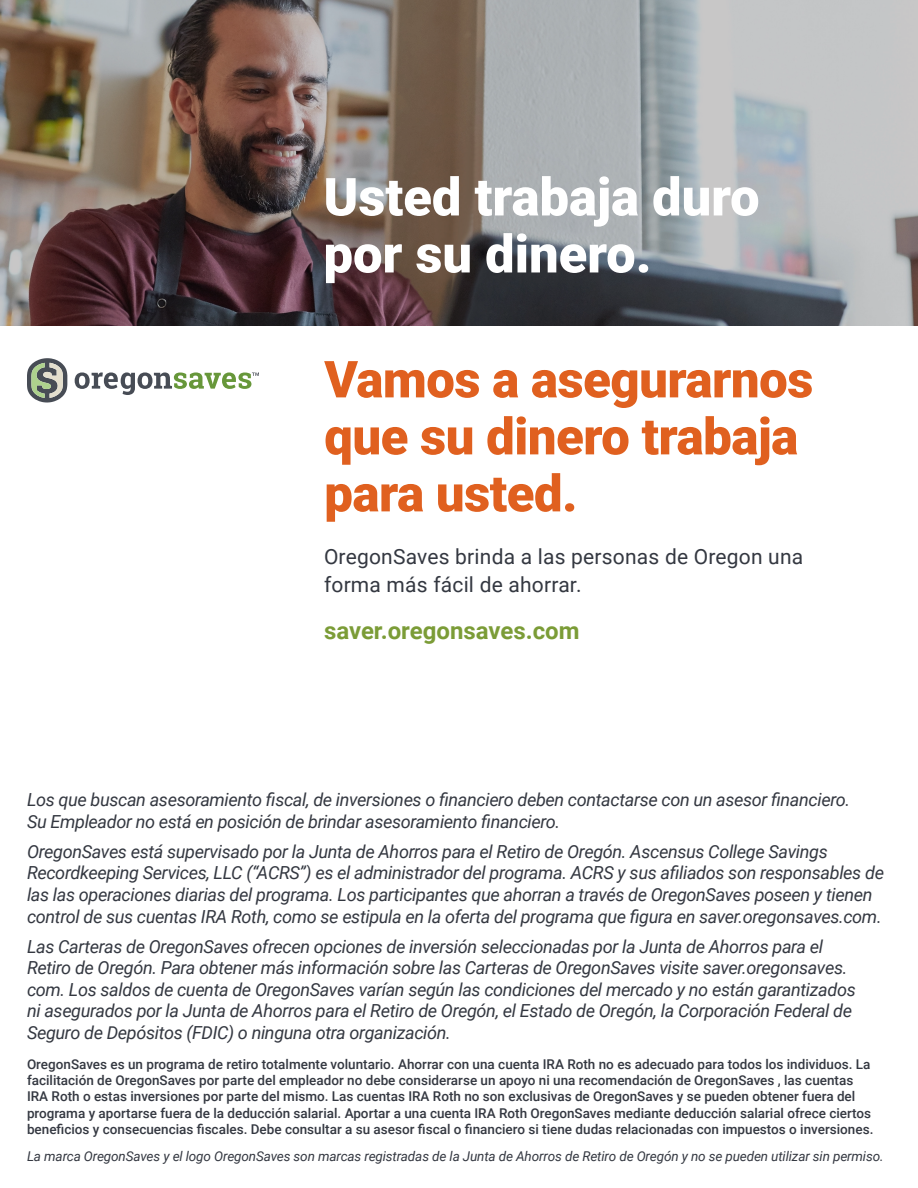
<style>
.page{position:relative;width:918px;height:1188px;background:#fff}
.page>*{position:absolute;margin:0;border:0;box-sizing:border-box;transform-origin:0 0}
.t1{font:900 52.5px/57px "Roboto";color:#fff}
.t2{font:900 51px "Roboto";letter-spacing:-.01em;color:#e0601f}
.t3{font:700 24px "Roboto";color:#7b9c37}
.t4{font:21px/28.5px "Roboto";letter-spacing:.01em;color:#343841}
.t5{font:italic 18px/21.6px "Roboto";letter-spacing:-.02em;color:#343841}
.t6{font:500 13.5px/16.2px "Roboto";color:#343841}
.t7{font:italic 13.5px "Roboto";letter-spacing:-.01em;color:#343841}
</style>
<div class="page">
<img style="left:0;top:0;width:918px;height:326px">
<svg style="left:27px;top:358px;width:40px;height:45px;background:#929a91"></svg>
<svg style="left:75px;top:372px;width:184px;height:23px"></svg>
<p class="t1" style="left:324px;top:166px;width:438px">Usted trabaja duro por su dinero.</p>
<p class="t2" style="left:324px;top:344px;width:491px">Vamos a asegurarnos</p>
<p class="t2" style="left:324px;top:401px;width:476px">que su dinero trabaja</p>
<p class="t2" style="left:324px;top:458px;width:255px">para usted.</p>
<p class="t4" style="left:324px;top:541px;width:481px">OregonSaves brinda a las personas de Oregon una forma más fácil de ahorrar.</p>
<p class="t3" style="left:324px;top:613px;width:257px">saver.oregonsaves.com</p>
<p class="t5" style="left:27px;top:788px;width:825px">Los que buscan asesoramiento fiscal, de inversiones o financiero deben contactarse con un asesor financiero.</p>
<p class="t5" style="left:27px;top:810px;width:535px">Su Empleador no está en posición de brindar asesoramiento financiero.</p>
<p class="t5" style="left:27px;top:840px;width:859px">OregonSaves está supervisado por la Junta de Ahorros para el Retiro de Oregón. Ascensus College Savings Recordkeeping Services, LLC (“ACRS”) es el administrador del programa. ACRS y sus afiliados son responsables de las las operaciones diarias del programa. Los participantes que ahorran a través de OregonSaves poseen y tienen control de sus cuentas IRA Roth, como se estipula en la oferta del programa que figura en saver.oregonsaves.com.</p>
<p class="t5" style="left:27px;top:935px;width:830px">Las Carteras de OregonSaves ofrecen opciones de inversión seleccionadas por la Junta de Ahorros para el Retiro de Oregón. Para obtener más información sobre las Carteras de OregonSaves visite saver.oregonsaves. com. Los saldos de cuenta de OregonSaves varían según las condiciones del mercado y no están garantizados ni asegurados por la Junta de Ahorros para el Retiro de Oregón, el Estado de Oregón, la Corporación Federal de Seguro de Depósitos (FDIC) o ninguna otra organización.</p>
<p class="t6" style="left:27px;top:1056px;width:848px">OregonSaves es un programa de retiro totalmente voluntario. Ahorrar con una cuenta IRA Roth no es adecuado para todos los individuos. La facilitación de OregonSaves por parte del empleador no debe considerarse un apoyo ni una recomendación de OregonSaves , las cuentas IRA Roth o estas inversiones por parte del mismo. Las cuentas IRA Roth no son exclusivas de OregonSaves y se pueden obtener fuera del programa y aportarse fuera de la deducción salarial. Aportar a una cuenta IRA Roth OregonSaves mediante deducción salarial ofrece ciertos beneficios y consecuencias fiscales. Debe consultar a su asesor fiscal o financiero si tiene dudas relacionadas con impuestos o inversiones.</p>
<p class="t7" style="left:27px;top:1147px;width:858px">La marca OregonSaves y el logo OregonSaves son marcas registradas de la Junta de Ahorros de Retiro de Oregón y no se pueden utilizar sin permiso.</p>
</div>
